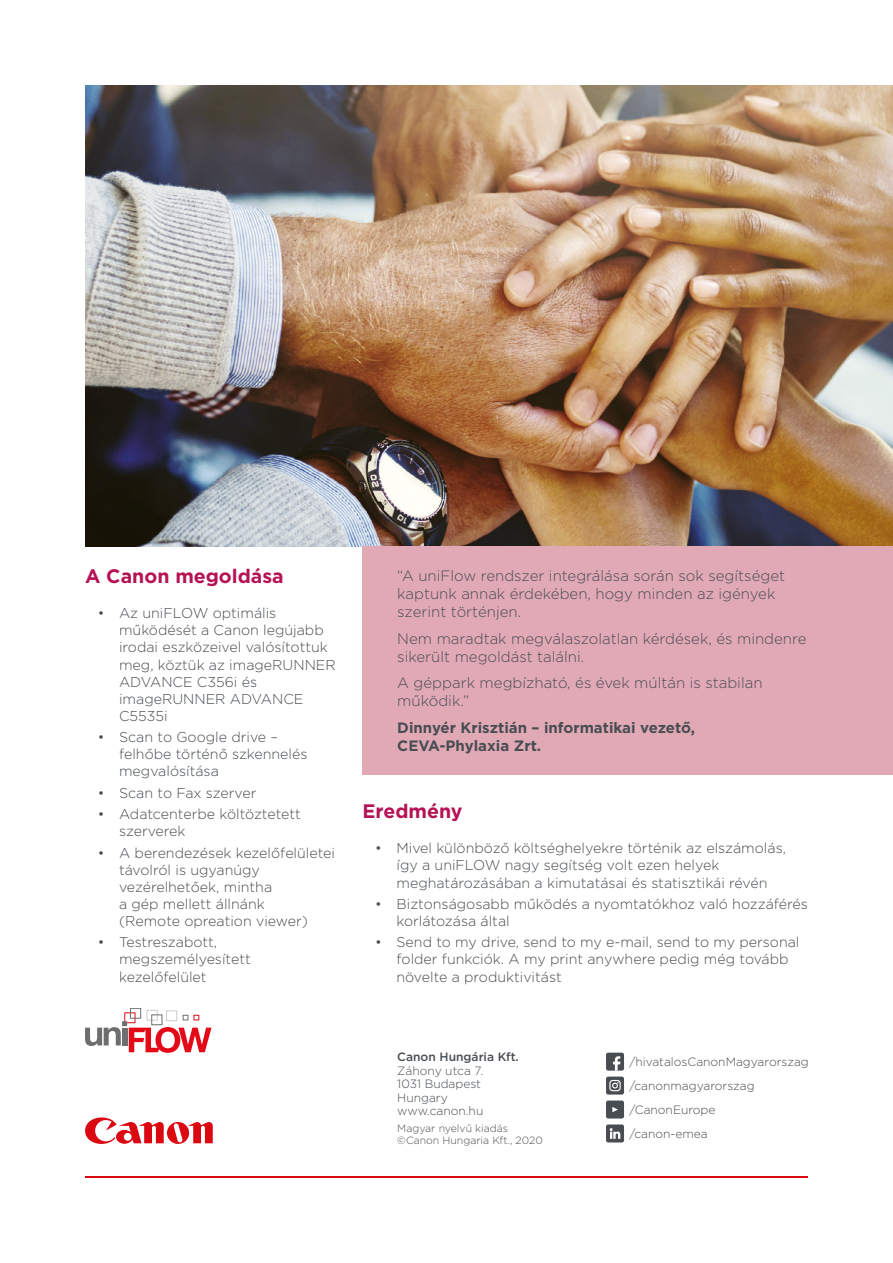
<style>
.page{position:relative;width:893px;height:1263px;background:#fff}
.page>*{position:absolute;margin:0;border:0;box-sizing:border-box;transform-origin:0 0}
.t1{font:700 19.5px "Gotham";color:#b61256}
.t2{font:300 15px/18px "Gotham";color:#484d52}
.t3{font:700 15px/18px "Gotham";color:#484d52}
.t4{font:300 14.25px/17.1px "Gotham";color:#484d52}
.t5{font:300 12px/13.5px "Gotham";color:#484d52}
.t6{font:500 12px "Gotham";color:#484d52}
.t7{font:300 10.5px/12px "Gotham";color:#484d52}
</style>
<div class="page">
<svg style="left:85px;top:1117px;width:128px;height:27px"></svg>
<hr style="left:85px;top:1176px;width:723px;height:2px;background:#db0812">
<img style="left:85px;top:85px;width:808px;height:461px">
<div style="left:362px;top:546px;width:531px;height:229px;background:#e1a9b6"></div>
<div style="left:606px;top:1053px;width:18px;height:17px;background:#484d52;border-radius:2px"></div>
<svg style="left:613px;top:1056px;width:7px;height:14px"></svg>
<div style="left:606px;top:1076px;width:18px;height:18px;background:#484d52;border-radius:2px"></div>
<svg style="left:609px;top:1080px;width:12px;height:11px"></svg>
<div style="left:606px;top:1124px;width:18px;height:18px;background:#484d52;border-radius:2px"></div>
<svg style="left:610px;top:1128px;width:10px;height:11px"></svg>
<div style="left:606px;top:1100px;width:18px;height:18px;background:#484d52;border-radius:2px"></div>
<svg style="left:612px;top:1107px;width:6px;height:5px"></svg>
<div style="left:124px;top:1012px;width:11px;height:11px;border:1px solid #e30917"></div>
<div style="left:130px;top:1008px;width:11px;height:10px;border:1px solid #6c6e70"></div>
<div style="left:147px;top:1010px;width:11px;height:10px;border:1px solid #cdcccc"></div>
<div style="left:151px;top:1014px;width:11px;height:11px;border:1px solid #6c6e70"></div>
<div style="left:166px;top:1010px;width:11px;height:11px;border:1px solid #cdcccc"></div>
<svg style="left:85px;top:1015px;width:127px;height:38px"></svg>
<h1 class="t1" style="left:85px;top:563px;width:200px">A Canon megoldása</h1>
<p class="t4" style="left:119px;top:604px;width:218px;text-indent:-21px">• Az uniFLOW optimális működését a Canon legújabb irodai eszközeivel valósítottuk meg, köztük az imageRUNNER<br>ADVANCE C356i és imageRUNNER ADVANCE<br>C5535i</p>
<p class="t4" style="left:119px;top:728px;width:190px;text-indent:-21px">• Scan to Google drive – felhőbe történő szkennelés megvalósítása</p>
<p class="t4" style="left:98px;top:784px;width:160px">• Scan to Fax szerver</p>
<p class="t4" style="left:119px;top:805px;width:183px;text-indent:-21px">• Adatcenterbe költöztetett szerverek</p>
<p class="t4" style="left:119px;top:844px;width:218px;text-indent:-21px">• A berendezések kezelőfelületei távolról is ugyanúgy vezérelhetőek, mintha<br>a gép mellett állnánk<br>(Remote opreation viewer)</p>
<p class="t4" style="left:119px;top:933px;width:133px;text-indent:-21px">• Testreszabott, megszemélyesített kezelőfelület</p>
<p class="t2" style="left:397px;top:567px;width:389px">“A uniFlow rendszer integrálása során sok segítséget kaptunk annak érdekében, hogy minden az igények szerint történjen.</p>
<p class="t2" style="left:397px;top:629px;width:411px">Nem maradtak megválaszolatlan kérdések, és mindenre sikerült megoldást találni.</p>
<p class="t2" style="left:397px;top:674px;width:367px">A géppark megbízható, és évek múltán is stabilan működik.”</p>
<p class="t3" style="left:397px;top:718px;width:299px">Dinnyér Krisztián – informatikai vezető,<br>CEVA-Phylaxia Zrt.</p>
<h1 class="t1" style="left:362px;top:798px;width:102px">Eredmény</h1>
<p class="t4" style="left:396px;top:839px;width:391px;text-indent:-21px">• Mivel különböző költséghelyekre történik az elszámolás, így a uniFLOW nagy segítség volt ezen helyek meghatározásában a kimutatásai és statisztikái révén</p>
<p class="t4" style="left:396px;top:895px;width:413px;text-indent:-21px">• Biztonságosabb működés a nyomtatókhoz való hozzáférés korlátozása által</p>
<p class="t4" style="left:396px;top:933px;width:404px;text-indent:-21px">• Send to my drive, send to my e-mail, send to my personal folder funkciók. A my print anywhere pedig még tovább növelte a produktivitást</p>
<p class="t6" style="left:397px;top:1049px;width:123px">Canon Hungária Kft.</p>
<p class="t5" style="left:397px;top:1063px;width:88px">Záhony utca 7.<br>1031 Budapest<br>Hungary www.canon.hu</p>
<p class="t7" style="left:397px;top:1121px;width:147px">Magyar nyelvű kiadás ©Canon Hungaria Kft., 2020</p>
<p class="t5" style="left:629px;top:1050px;width:181px;line-height:24px">/hivatalosCanonMagyarorszag /canonmagyarorszag</p>
<p class="t5" style="left:629px;top:1127px;width:80px">/canon-emea</p>
<p class="t5" style="left:629px;top:1103px;width:88px">/CanonEurope</p>
</div>
